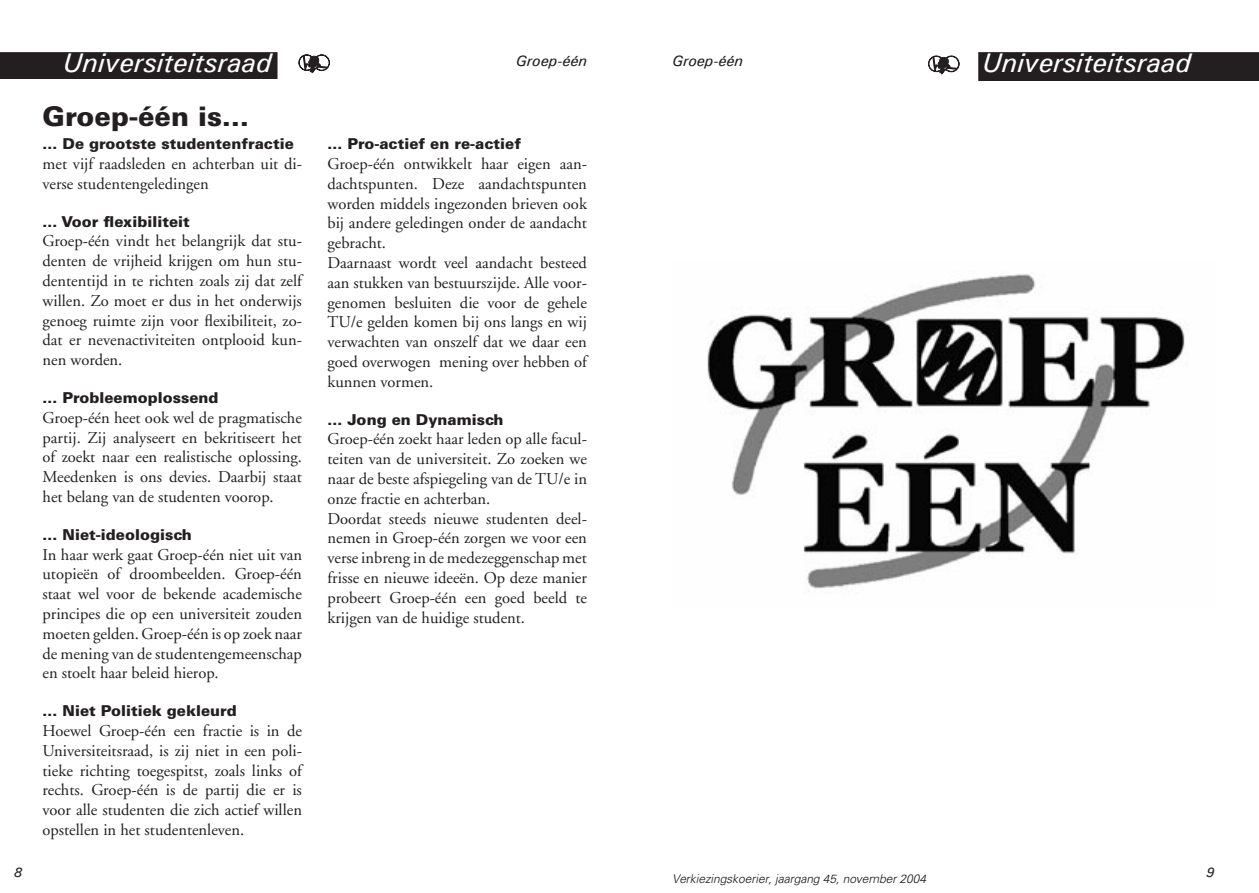
<style>
.page{position:relative;width:1259px;height:893px;background:#fff}
.page>*{position:absolute;margin:0;border:0;box-sizing:border-box;transform-origin:0 0}
.t1{font:italic 500 27px "Univers";color:#fff}
.t2{font:900 27px "Univers";color:#231f20}
.t3{font:16.5px/19.8px "Adobe Garamond";color:#231f20;text-align:justify}
.t4{font:900 15px "Univers";color:#231f20}
.t5{font:italic 500 15px "Univers";color:#231f20}
.t6{font:italic 500 13.5px "Univers";color:#231f20}
.t7{font:italic 300 12px "Univers";color:#231f20}
</style>
<div class="page">
<div style="left:0;top:52px;width:277px;height:27px;background:#231f20"></div>
<div style="left:978px;top:52px;width:281px;height:29px;background:#231f20"></div>
<svg style="left:299px;top:55px;width:30px;height:18px"></svg>
<svg style="left:928px;top:56px;width:31px;height:18px"></svg>
<img style="left:707px;top:274px;width:478px;height:315px">
<h1 class="t1" style="left:63px;top:45px;width:210px">Universiteitsraad</h1>
<p class="t5" style="left:516px;top:51px;width:73px">Groep-één</p>
<p class="t5" style="left:672px;top:51px;width:73px">Groep-één</p>
<h1 class="t1" style="left:982px;top:45px;width:210px">Universiteitsraad</h1>
<h1 class="t2" style="left:43px;top:99px;width:208px">Groep-één is...</h1>
<p class="t4" style="left:327px;top:134px;width:195px">... Pro-actief en re-actief</p>
<p class="t3" style="left:327px;top:154px;width:261px;text-align:left">Groep-één ontwikkelt haar eigen aan&shy;dachtspunten. Deze aandachtspunten worden middels ingezonden brieven ook bij andere geledingen onder de aandacht gebracht.<br>Daarnaast wordt veel aandacht besteed aan stukken van bestuurszijde. Alle voor&shy;genomen besluiten die voor de gehele TU/e gelden komen bij ons langs en wij verwachten van onszelf dat we daar een goed overwogen mening over hebben of kunnen vormen.</p>
<p class="t4" style="left:327px;top:410px;width:177px">... Jong en Dynamisch</p>
<p class="t3" style="left:327px;top:430px;width:261px;text-align:left">Groep-één zoekt haar leden op alle facul&shy;teiten van de universiteit. Zo zoeken we naar de beste afspiegeling van de TU/e in onze fractie en achterban.<br>Doordat steeds nieuwe studenten deel&shy;nemen in Groep-één zorgen we voor een verse inbreng in de medezeggenschap met frisse en nieuwe ideeën. Op deze manier probeert Groep-één een goed beeld te krijgen van de huidige student.</p>
<p class="t4" style="left:43px;top:134px;width:253px">... De grootste studentenfractie</p>
<p class="t3" style="left:43px;top:154px;width:261px">met vijf raadsleden en achterban uit di&shy;verse studentengeledingen</p>
<p class="t4" style="left:43px;top:212px;width:149px">... Voor flexibiliteit</p>
<p class="t3" style="left:43px;top:232px;width:261px">Groep-één vindt het belangrijk dat stu&shy;denten de vrijheid krijgen om hun stu&shy;dententijd in te richten zoals zij dat zelf willen. Zo moet er dus in het onderwijs genoeg ruimte zijn voor flexibiliteit, zo&shy;dat er nevenactiviteiten ontplooid kun&shy;nen worden.</p>
<p class="t4" style="left:43px;top:388px;width:178px">... Probleemoplossend</p>
<p class="t3" style="left:43px;top:408px;width:261px">Groep-één heet ook wel de pragmatische partij. Zij analyseert en bekritiseert het of zoekt naar een realistische oplossing.<br>Meedenken is ons devies. Daarbij staat het belang van de studenten voorop.</p>
<p class="t4" style="left:43px;top:525px;width:151px">... Niet-ideologisch</p>
<p class="t3" style="left:43px;top:545px;width:261px">In haar werk gaat Groep-één niet uit van utopieën of droombeelden. Groep-één staat wel voor de bekende academische principes die op een universiteit zouden moeten gelden. Groep-één is op zoek naar de mening van de studentengemeenschap en stoelt haar beleid hierop.</p>
<p class="t4" style="left:43px;top:701px;width:196px">... Niet Politiek gekleurd</p>
<p class="t3" style="left:43px;top:721px;width:261px">Hoewel Groep-één een fractie is in de Universiteitsraad, is zij niet in een poli&shy;tieke richting toegespitst, zoals links of rechts. Groep-één is de partij die er is voor alle studenten die zich actief willen opstellen in het studentenleven.</p>
<p class="t6" style="left:14px;top:863px;width:10px">8</p>
<p class="t6" style="left:1206px;top:863px;width:10px">9</p>
<p class="t7" style="left:672px;top:871px;width:255px">Verkiezingskoerier, jaargang 45, november 2004</p>
</div>
